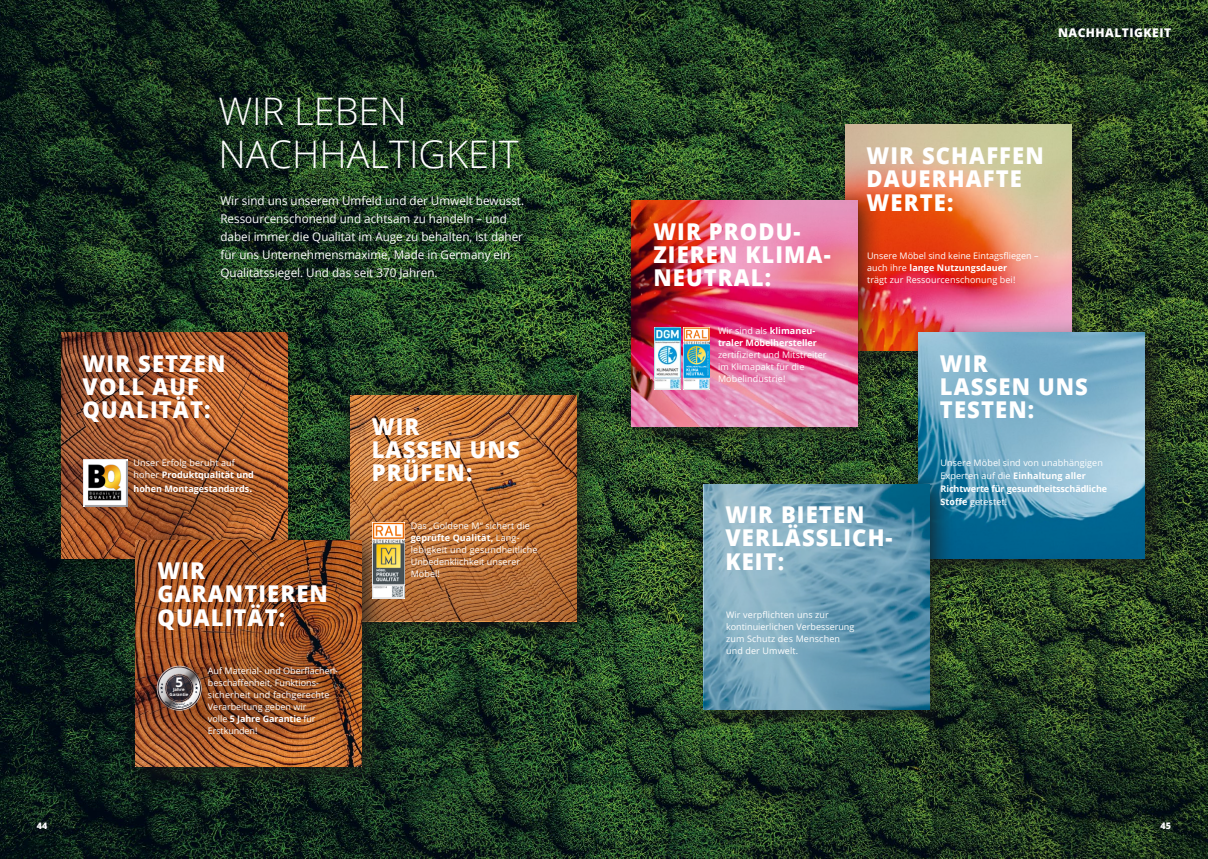
<style>
.page{position:relative;width:1208px;height:859px;background:#fff}
.page>*{position:absolute;margin:0;border:0;box-sizing:border-box;transform-origin:0 0}
.t1{font:300 38px/43px "Open Sans";color:#fff}
.t2{font:800 23.2px/23.2px "Open Sans";letter-spacing:.05em;color:#fff;scale:.95 1}
.t3{font:700 13.2px "Open Sans";color:#fff}
.t4{font:12px/18px "Open Sans";color:#fff}
.t5{font:800 12px "Open Sans";letter-spacing:.04em;color:#fff}
.t6{font:9px/12px "Open Sans";letter-spacing:.01em;color:#fff}
.t7{font:700 9px/13px "Open Sans";letter-spacing:-.005em;color:#fff}
.t8{font:800 9px "Open Sans";color:#fff}
.t9{font:700 4.3px "Open Sans";color:#fff}
.s1{font-weight:700}
.s2{font-size:10px}
.s3{font-weight:400}
</style>
<div class="page">
<img style="left:0;top:0;width:1208px;height:859px">
<div style="left:826px;top:107px;width:271px;height:270px;background:#1a1a18;opacity:.8"></div>
<img style="left:845px;top:125px;width:226px;height:226px">
<img style="left:47px;top:318px;width:271px;height:271px">
<svg style="left:61px;top:438px;width:227px;height:107px;background:#9a552c"></svg>
<div style="left:904px;top:318px;width:270px;height:271px;background:#1a1a18;opacity:.8"></div>
<img style="left:918px;top:333px;width:226px;height:225px">
<div style="left:332px;top:377px;width:270px;height:271px;background:#1a1a18;opacity:.8"></div>
<img style="left:350px;top:395px;width:226px;height:55px">
<svg style="left:350px;top:450px;width:226px;height:171px;background:#b56d35"></svg>
<div style="left:122px;top:526px;width:268px;height:268px;background:#1a1a18;opacity:.8"></div>
<img style="left:136px;top:540px;width:226px;height:226px">
<svg style="left:136px;top:653px;width:227px;height:86px;background:#894821"></svg>
<div style="left:614px;top:183px;width:269px;height:269px;background:#1a1a18;opacity:.8"></div>
<img style="left:632px;top:201px;width:226px;height:225px">
<div style="left:685px;top:466px;width:271px;height:270px;background:#1a1a18;opacity:.8"></div>
<svg style="left:704px;top:484px;width:226px;height:226px;background:#6fa1b8"></svg>
<img style="left:84px;top:460px;width:43px;height:46px">
<img style="left:373px;top:523px;width:32px;height:75px">
<img style="left:654px;top:328px;width:26px;height:62px">
<img style="left:683px;top:328px;width:26px;height:62px">
<svg style="left:157px;top:666px;width:45px;height:45px;background:#83706b"></svg>
<h1 class="t1" style="left:218px;top:88px;width:302px">WIR LEBEN<br>NACHHALTIGKEIT</h1>
<p class="t4" style="left:220px;top:191px;width:305px">Wir sind uns unserem Umfeld und der Umwelt bewusst.<br>Ressourcenschonend und achtsam zu handeln – und dabei immer die Qualität im Auge zu behalten, ist daher für uns Unternehmensmaxime, Made in Germany ein Qualitätssiegel. Und das seit 370 Jahren.</p>
<h2 class="t2" style="left:83px;top:351px;width:152px">WIR SETZEN<br>VOLL AUF<br>QUALITÄT:</h2>
<p class="t6" style="left:133px;top:457px;width:122px">Unser Erfolg beruht auf hoher <span class="s1">Produktqualität und</span></p>
<p class="t7" style="left:133px;top:482px;width:120px">hohen Montagestandards<span class="s2">.</span></p>
<h2 class="t2" style="left:372px;top:413px;width:157px">WIR<br>LASSEN UNS<br>PRÜFEN:</h2>
<p class="t6" style="left:411px;top:520px;width:128px">Das „Goldene M“ sichert die <span class="s1">geprüfte Qualität,</span> Lang&shy;lebigkeit und gesundheitliche<br>Unbedenklichkeit unserer</p>
<h2 class="t2" style="left:157px;top:558px;width:52px">WIR</h2>
<p class="t6" style="left:411px;top:568px;width:31px">Möbel!</p>
<h2 class="t2" style="left:157px;top:581px;width:181px">GARANTIEREN<br>QUALITÄT:</h2>
<p class="t6" style="left:208px;top:664px;width:132px">Auf Material- und Oberflächen&shy;beschaffenheit, Funktions&shy;sicherheit und fachgerechte<br>Verarbeitung geben wir<br>volle <span class="s1">5 Jahre Garantie</span> für<br>Erstkunden!</p>
<h3 class="t3" style="left:175px;top:673px;width:9px">5</h3>
<p class="t9" style="left:173px;top:687px;width:13px">Jahre</p>
<p class="t9" style="left:170px;top:691px;width:20px">Garantie</p>
<h3 class="t5" style="left:1058px;top:23px;width:115px">NACHHALTIGKEIT</h3>
<h2 class="t2" style="left:653px;top:218px;width:188px">WIR PRODU-<br>ZIEREN KLIMA-<br>NEUTRAL:</h2>
<p class="t7" style="left:718px;top:325px;width:100px;line-height:12px"><span class="s3">Wir sind als</span> klimaneu&shy;traler Möbelhersteller</p>
<p class="t6" style="left:718px;top:349px;width:110px">zertifiziert und Mitstreiter im Klimapakt für die<br>Möbelindustrie!</p>
<h2 class="t2" style="left:866px;top:143px;width:188px">WIR SCHAFFEN<br>DAUERHAFTE<br>WERTE:</h2>
<p class="t6" style="left:867px;top:249px;width:173px">Unsere Möbel sind keine Eintagsfliegen – auch ihre <span class="s1">lange Nutzungsdauer<br></span>trägt zur Ressourcenschonung bei!</p>
<h2 class="t2" style="left:940px;top:351px;width:157px">WIR<br>LASSEN UNS<br>TESTEN:</h2>
<h2 class="t2" style="left:725px;top:502px;width:177px">WIR BIETEN<br>VERLÄSSLICH-<br>KEIT:</h2>
<p class="t6" style="left:726px;top:608px;width:130px">Wir verpflichten uns zur kontinuierlichen Verbesserung zum Schutz des Menschen und der Umwelt.</p>
<p class="t7" style="left:940px;top:456px;width:168px"><span class="s3">Unsere Möbel sind von unabhängigen<br>Experten auf die</span> Einhaltung aller<br>Richtwerte für gesundheitsschädliche<br>Stoffe <span class="s3">getestet!</span></p>
<p class="t8" style="left:37px;top:819px;width:12px">44</p>
<p class="t8" style="left:1160px;top:819px;width:12px">45</p>
</div>
